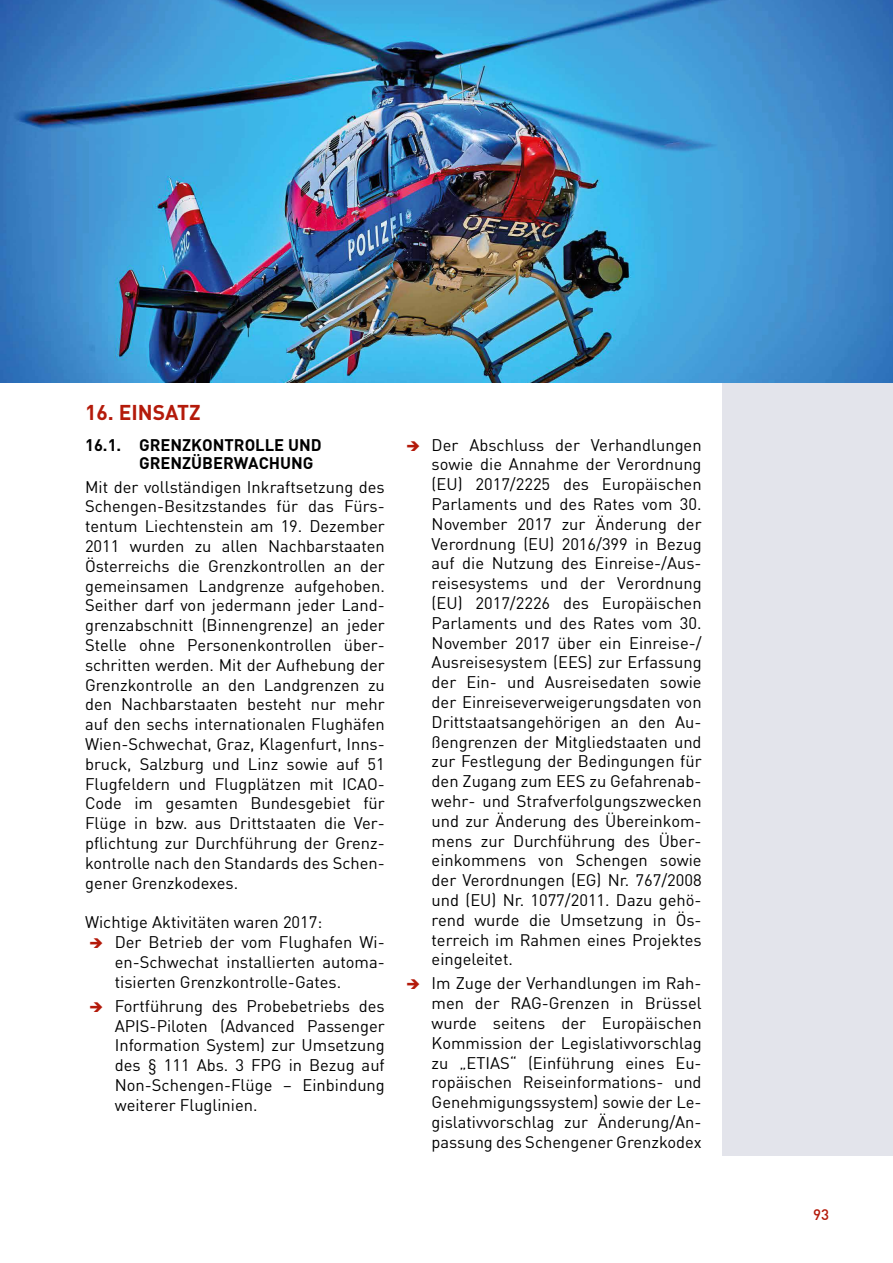
<style>
.page{position:relative;width:893px;height:1263px;background:#fff}
.page>*{position:absolute;margin:0;border:0;box-sizing:border-box;transform-origin:0 0}
.t1{font:700 21px "DIN";color:#b41a0a}
.t2{font:16.5px/19.8px "DIN";color:#000;text-align:justify}
.t3{font:700 16.5px/18px "DIN";color:#000}
.t4{font:500 15px "DIN";color:#b41a0a}
.s1{color:#b41a0a}
</style>
<div class="page">
<div style="left:723px;top:109px;width:170px;height:1046px;background:#e3e4eb"></div>
<img style="left:0;top:0;width:893px;height:383px">
<p class="t1" style="left:85px;top:399px;width:117px">16. EINSATZ</p>
<p class="t3" style="left:139px;top:435px;width:184px;text-indent:-54px">16.1. GRENZKONTROLLE UND<br>GRENZÜBERWACHUNG</p>
<p class="t2" style="left:85px;top:476px;width:301px">Mit der vollständigen Inkraftsetzung des Schengen-Besitzstandes für das Fürs&shy;tentum Liechtenstein am 19. Dezember 2011 wurden zu allen Nachbarstaaten Österreichs die Grenzkontrollen an der gemeinsamen Landgrenze aufgehoben.<br>Seither darf von jedermann jeder Land&shy;grenzabschnitt (Binnengrenze) an jeder Stelle ohne Personenkontrollen über&shy;schritten werden. Mit der Aufhebung der Grenzkontrolle an den Landgrenzen zu den Nachbarstaaten besteht nur mehr auf den sechs internationalen Flughäfen Wien-Schwechat, Graz, Klagenfurt, Inns&shy;bruck, Salzburg und Linz sowie auf 51<br>Flugfeldern und Flugplätzen mit ICAO-Code im gesamten Bundesgebiet für Flüge in bzw. aus Drittstaaten die Ver&shy;pflichtung zur Durchführung der Grenz&shy;kontrolle nach den Standards des Schen&shy;gener Grenzkodexes.</p>
<p class="t2" style="left:85px;top:912px;width:239px">Wichtige Aktivitäten waren 2017:</p>
<p class="t2" style="left:115px;top:932px;width:272px;text-indent:-26px"><span class="s1">➔</span> Der Betrieb der vom Flughafen Wi&shy;en-Schwechat installierten automa&shy;tisierten Grenzkontrolle-Gates.</p>
<p class="t2" style="left:115px;top:995px;width:272px;text-indent:-26px"><span class="s1">➔</span> Fortführung des Probebetriebs des APIS-Piloten (Advanced Passenger Information System) zur Umsetzung des § 111 Abs. 3 FPG in Bezug auf Non-Schengen-Flüge – Einbindung weiterer Fluglinien.</p>
<p class="t2" style="left:432px;top:434px;width:272px;text-indent:-26px"><span class="s1">➔</span> Der Abschluss der Verhandlungen sowie die Annahme der Verordnung (EU) 2017/2225 des Europäischen Parlaments und des Rates vom 30.<br>November 2017 zur Änderung der Verordnung (EU) 2016/399 in Bezug auf die Nutzung des Einreise-/Aus&shy;reisesystems und der Verordnung (EU) 2017/2226 des Europäischen Parlaments und des Rates vom 30.<br>November 2017 über ein Einreise-/ Ausreisesystem (EES) zur Erfassung der Ein- und Ausreisedaten sowie der Einreiseverweigerungsdaten von Drittstaatsangehörigen an den Au&shy;ßengrenzen der Mitgliedstaaten und zur Festlegung der Bedingungen für den Zugang zum EES zu Gefahrenab&shy;wehr- und Strafverfolgungszwecken und zur Änderung des Übereinkom&shy;mens zur Durchführung des Über&shy;einkommens von Schengen sowie der Verordnungen (EG) Nr. 767/2008 und (EU) Nr. 1077/2011. Dazu gehö&shy;rend wurde die Umsetzung in Ös&shy;terreich im Rahmen eines Projektes eingeleitet.</p>
<p class="t2" style="left:432px;top:973px;width:272px;text-indent:-26px"><span class="s1">➔</span> Im Zuge der Verhandlungen im Rah&shy;men der RAG-Grenzen in Brüssel wurde seitens der Europäischen Kommission der Legislativvorschlag zu „ETIAS“ (Einführung eines Eu&shy;ropäischen Reiseinformations- und Genehmigungssystem) sowie der Le&shy;gislativvorschlag zur Änderung/An&shy;passung des Schengener Grenzkodex</p>
<p class="t4" style="left:813px;top:1205px;width:17px">93</p>
</div>
